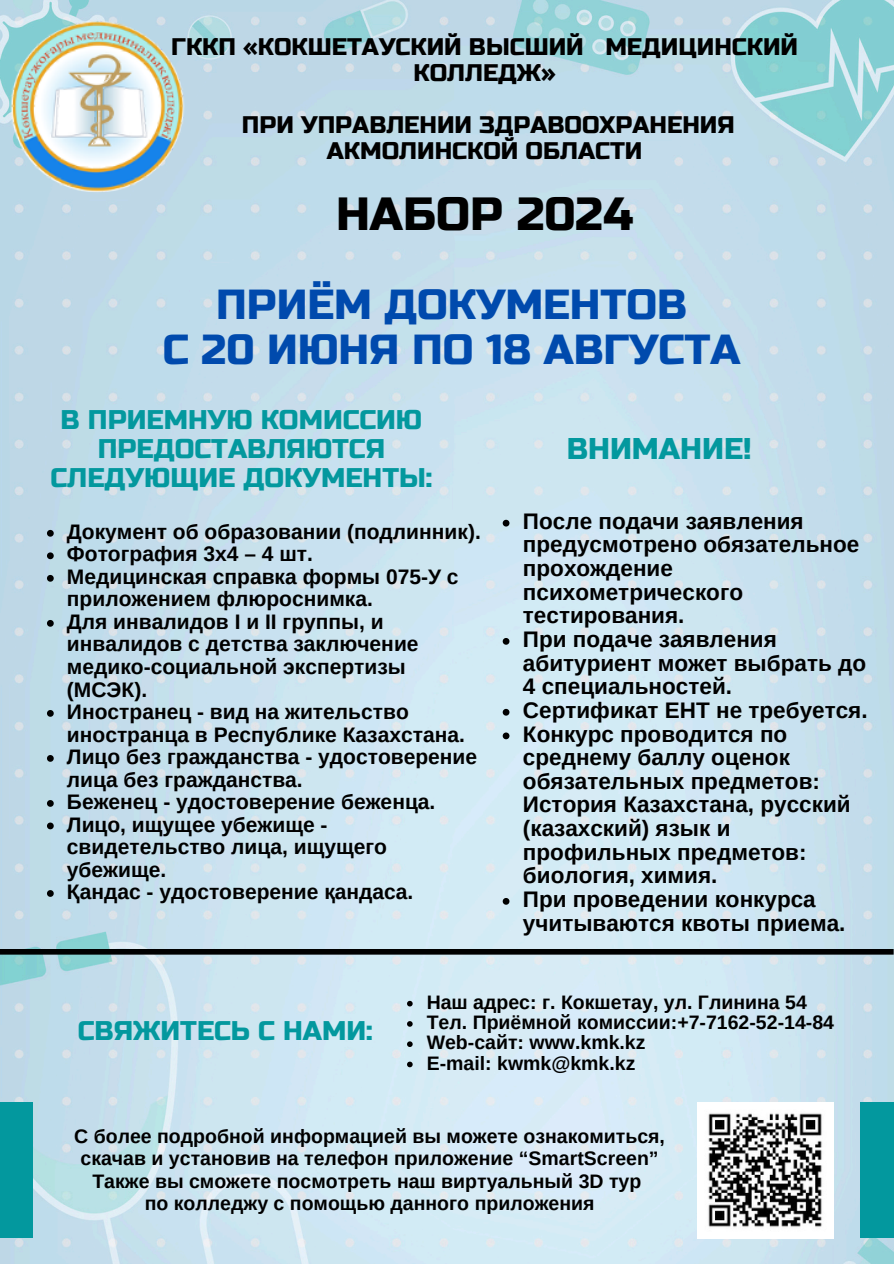
<style>
.page{position:relative;width:894px;height:1264px;background:#fff}
.page>*{position:absolute;margin:0;border:0;box-sizing:border-box;transform-origin:0 0}
.t1{font:46.5px "Russo One";color:#000}
.t2{font:42px/45px "Russo One";color:#004aad;text-align:center}
.t3{font:30px "Russo One";color:#03989e}
.t4{font:27px/29.2px "Russo One";color:#03989e;text-align:center}
.t5{font:24px/25.8px "Russo One";color:#000;text-align:center}
.t6{font:700 22.5px/23.7px "Arimo";color:#000}
.t7{font:700 21px/22.5px "Arimo";color:#000}
.t8{font:700 19.5px/22.5px "Arimo";color:#000;text-align:center}
</style>
<div class="page">
<img style="left:0;top:0;width:893px;height:1263px">
<div style="left:0;top:1102px;width:33px;height:135px;background:#03989e"></div>
<img style="left:0;top:0;width:213px;height:230px">
<div style="left:860px;top:1102px;width:33px;height:135px;background:#03989e"></div>
<div style="left:0;top:949px;width:893px;height:5px;background:#000"></div>
<svg style="left:407px;top:1000px;width:5px;height:6px"></svg>
<svg style="left:407px;top:1021px;width:5px;height:5px"></svg>
<svg style="left:407px;top:1041px;width:5px;height:5px"></svg>
<svg style="left:407px;top:1061px;width:5px;height:6px"></svg>
<svg style="left:47px;top:530px;width:7px;height:6px"></svg>
<svg style="left:47px;top:552px;width:7px;height:7px"></svg>
<svg style="left:47px;top:575px;width:7px;height:6px"></svg>
<svg style="left:47px;top:620px;width:7px;height:6px"></svg>
<svg style="left:47px;top:710px;width:7px;height:6px"></svg>
<svg style="left:47px;top:755px;width:7px;height:6px"></svg>
<svg style="left:47px;top:800px;width:7px;height:6px"></svg>
<svg style="left:47px;top:822px;width:7px;height:7px"></svg>
<svg style="left:47px;top:890px;width:7px;height:6px"></svg>
<svg style="left:502px;top:520px;width:7px;height:6px"></svg>
<svg style="left:502px;top:638px;width:7px;height:6px"></svg>
<svg style="left:502px;top:709px;width:7px;height:6px"></svg>
<svg style="left:502px;top:732px;width:7px;height:7px"></svg>
<svg style="left:502px;top:898px;width:7px;height:6px"></svg>
<img style="left:697px;top:1102px;width:136px;height:136px">
<h3 class="t5" style="left:171px;top:34px;width:628px">ГККП «КОКШЕТАУСКИЙ ВЫСШИЙ МЕДИЦИНСКИЙ<br>КОЛЛЕДЖ»</h3>
<h3 class="t5" style="left:242px;top:112px;width:494px">ПРИ УПРАВЛЕНИИ ЗДРАВООХРАНЕНИЯ<br>АКМОЛИНСКОЙ ОБЛАСТИ</h3>
<h1 class="t1" style="left:336px;top:186px;width:299px">НАБОР 2024</h1>
<h1 class="t2" style="left:163px;top:282px;width:579px">ПРИЁМ ДОКУМЕНТОВ<br>С 20 ИЮНЯ ПО 18 АВГУСТА</h1>
<p class="t4" style="left:50px;top:405px;width:383px">В ПРИЕМНУЮ КОМИССИЮ<br>ПРЕДОСТАВЛЯЮТСЯ<br>СЛЕДУЮЩИЕ ДОКУМЕНТЫ:</p>
<p class="t7" style="left:67px;top:520px;width:415px">Документ об образовании (подлинник).</p>
<p class="t7" style="left:67px;top:543px;width:247px">Фотография 3x4 – 4 шт.</p>
<p class="t7" style="left:67px;top:565px;width:393px">Медицинская справка формы 075-У с приложением флюроснимка.</p>
<p class="t7" style="left:67px;top:610px;width:353px">Для инвалидов І и II группы, и инвалидов с детства заключение медико-социальной экспертизы (МСЭК).</p>
<h2 class="t7" style="left:67px;top:700px;width:399px">Иностранец - вид на жительство иностранца в Республике Казахстана.</h2>
<p class="t7" style="left:67px;top:745px;width:411px">Лицо без гражданства - удостоверение лица без гражданства.</p>
<p class="t7" style="left:67px;top:790px;width:370px">Беженец - удостоверение беженца.</p>
<p class="t7" style="left:67px;top:813px;width:321px">Лицо, ищущее убежище - свидетельство лица, ищущего убежище.</p>
<p class="t7" style="left:67px;top:880px;width:348px">Қандас - удостоверение қандаса.</p>
<p class="t3" style="left:566px;top:431px;width:186px">ВНИМАНИЕ!</p>
<p class="t6" style="left:523px;top:509px;width:338px">После подачи заявления предусмотрено обязательное прохождение психометрического тестирования.</p>
<p class="t6" style="left:523px;top:627px;width:344px">При подаче заявления абитуриент может выбрать до<br>4 специальностей.</p>
<p class="t6" style="left:523px;top:698px;width:346px">Сертификат ЕНТ не требуется.</p>
<p class="t6" style="left:523px;top:722px;width:329px">Конкурс проводится по среднему баллу оценок обязательных предметов:<br>История Казахстана, русский (казахский) язык и профильных предметов: биология, химия.</p>
<h2 class="t6" style="left:523px;top:887px;width:324px">При проведении конкурса учитываются квоты приема.</h2>
<h2 class="t4" style="left:78px;top:1016px;width:296px">СВЯЖИТЕСЬ С НАМИ:</h2>
<p class="t8" style="left:426px;top:990px;width:381px">Наш адрес: г. Кокшетау, ул. Глинина 54</p>
<p class="t8" style="left:426px;top:1010px;width:409px">Тел. Приёмной комиссии:+7-7162-52-14-84</p>
<p class="t8" style="left:426px;top:1031px;width:220px">Web-сайт: www.kmk.kz</p>
<p class="t8" style="left:426px;top:1051px;width:210px">E-mail: kwmk@kmk.kz</p>
<p class="t8" style="left:74px;top:1124px;width:592px">С более подробной информацией вы можете ознакомиться, скачав и установив на телефон приложение “SmartScreen” Также вы сможете посмотреть наш виртуальный 3D тур<br>по колледжу с помощью данного приложения</p>
</div>
